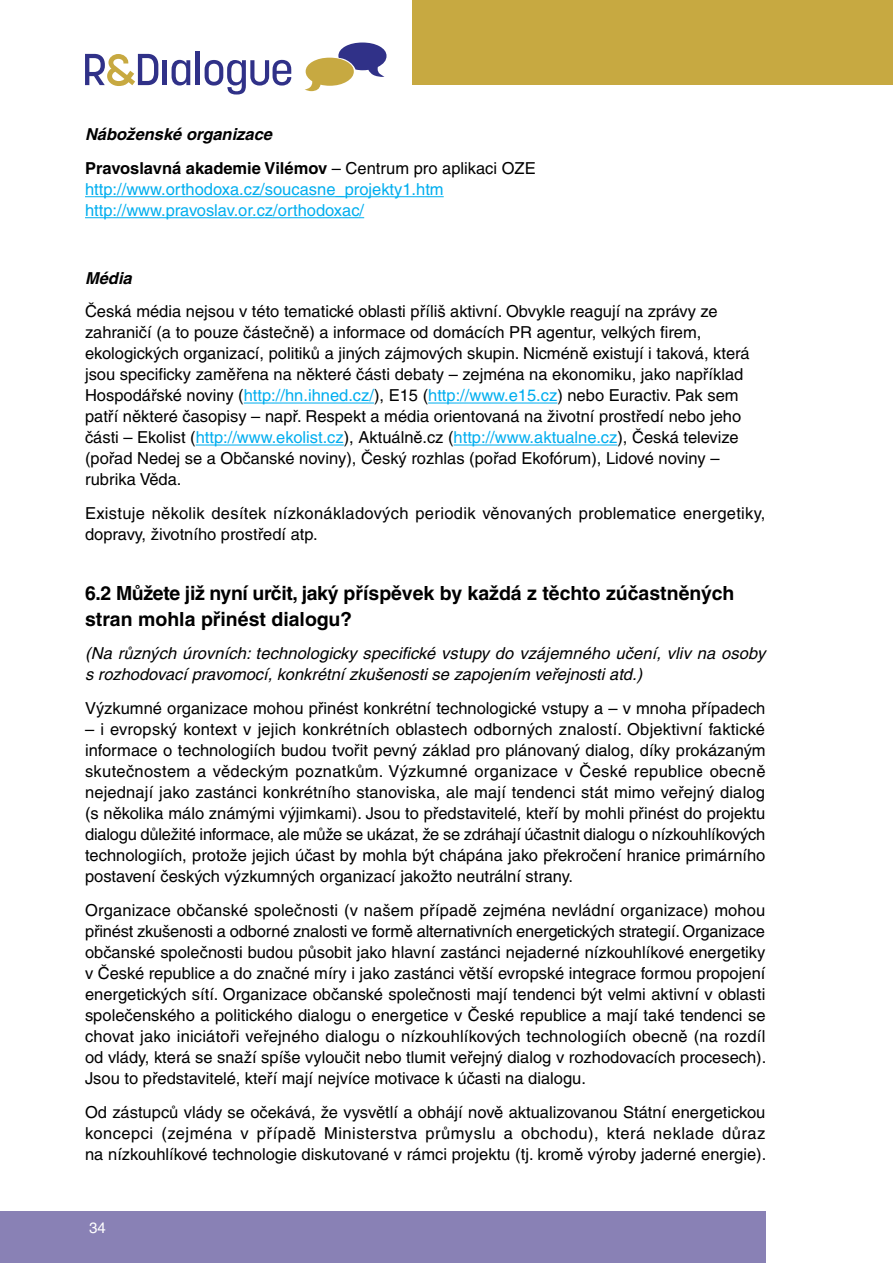
<style>
.page{position:relative;width:893px;height:1263px;background:#fff}
.page>*{position:absolute;margin:0;border:0;box-sizing:border-box;transform-origin:0 0}
.t1{font:700 19.5px/25.5px "Helvetica CE";color:#000}
.t2{font:16.5px/21px "Helvetica CE";color:#000;text-align:justify}
.t3{font:italic 16.5px/21px "Helvetica CE";color:#000}
.t4{font:16.5px/21px "Helvetica CE";letter-spacing:.02em;color:#000}
.t5{font:16.5px/21px "Helvetica CE";color:#00aeef}
.t6{font:700 16.5px/33.8px "Helvetica CE";color:#000}
.t7{font:italic 700 16.5px "Helvetica CE";color:#000}
.t8{font:15px "Helvetica CE";color:#fff}
.s1{font-style:italic}
.s2{font-weight:400}
.s3{color:#00aeef}
</style>
<div class="page">
<div style="left:412px;top:0;width:481px;height:85px;background:#c7a941"></div>
<hr style="left:163px;top:60px;width:4px;height:25px;background:#303188">
<div style="left:195px;top:52px;width:5px;height:33px;background:#303188"></div>
<svg style="left:205px;top:60px;width:86px;height:35px"></svg>
<svg style="left:85px;top:54px;width:73px;height:32px"></svg>
<svg style="left:172px;top:60px;width:18px;height:26px"></svg>
<svg style="left:305px;top:43px;width:81px;height:48px"></svg>
<div style="left:0;top:1212px;width:765px;height:51px;background:#8981b5"></div>
<hr style="left:85px;top:196px;width:359px;height:1px;background:#00aeef">
<hr style="left:85px;top:217px;width:279px;height:1px;background:#00aeef">
<hr style="left:244px;top:403px;width:130px;height:1px;background:#00aeef">
<hr style="left:428px;top:403px;width:129px;height:1px;background:#00aeef">
<hr style="left:196px;top:445px;width:148px;height:1px;background:#00aeef">
<hr style="left:454px;top:445px;width:163px;height:1px;background:#00aeef">
<p class="t6" style="left:85px;top:118px;width:452px"><span class="s1">Náboženské organizace<br></span>Pravoslavná akademie Vilémov <span class="s2">– Centrum pro aplikaci OZE</span></p>
<p class="t5" style="left:85px;top:179px;width:360px">http://www.orthodoxa.cz/soucasne_projekty1.htm http://www.pravoslav.or.cz/orthodoxac/</p>
<p class="t7" style="left:85px;top:268px;width:48px">Média</p>
<p class="t2" style="left:85px;top:301px;width:666px;text-align:left">Česká média nejsou v této tematické oblasti příliš aktivní. Obvykle reagují na zprávy ze zahraničí (a to pouze částečně) a informace od domácích PR agentur, velkých firem, ekologických organizací, politiků a jiných zájmových skupin. Nicméně existují i taková, která jsou specificky zaměřena na některé části debaty – zejména na ekonomiku, jako například Hospodářské noviny (<span class="s3">http://hn.ihned.cz/</span>), E15 (<span class="s3">http://www.e15.cz</span>) nebo Euractiv. Pak sem patří některé časopisy – např. Respekt a média orientovaná na životní prostředí nebo jeho části – Ekolist (<span class="s3">http://www.ekolist.cz</span>), Aktuálně.cz (<span class="s3">http://www.aktualne.cz</span>), Česká televize (pořad Nedej se a Občanské noviny), Český rozhlas (pořad Ekofórum), Lidové noviny – rubrika Věda.</p>
<p class="t4" style="left:85px;top:503px;width:682px">Existuje několik desítek nízkonákladových periodik věnovaných problematice energetiky, dopravy, životního prostředí atp.</p>
<p class="t1" style="left:85px;top:580px;width:651px">6.2 Můžete již nyní určit, jaký příspěvek by každá z těchto zúčastněných stran mohla přinést dialogu?</p>
<p class="t3" style="left:85px;top:643px;width:682px">(Na různých úrovních: technologicky specifické vstupy do vzájemného učení, vliv na osoby s rozhodovací pravomocí, konkrétní zkušenosti se zapojením veřejnosti atd.)</p>
<p class="t2" style="left:85px;top:698px;width:682px">Výzkumné organizace mohou přinést konkrétní technologické vstupy a – v mnoha případech</p>
<p class="t2" style="left:85px;top:719px;width:682px">– i evropský kontext v jejich konkrétních oblastech odborných znalostí. Objektivní faktické informace o technologiích budou tvořit pevný základ pro plánovaný dialog, díky prokázaným skutečnostem a vědeckým poznatkům. Výzkumné organizace v České republice obecně nejednají jako zastánci konkrétního stanoviska, ale mají tendenci stát mimo veřejný dialog (s několika málo známými výjimkami). Jsou to představitelé, kteří by mohli přinést do projektu dialogu důležité informace, ale může se ukázat, že se zdráhají účastnit dialogu o nízkouhlíkových technologiích, protože jejich účast by mohla být chápána jako překročení hranice primárního postavení českých výzkumných organizací jakožto neutrální strany.</p>
<p class="t2" style="left:85px;top:899px;width:683px">Organizace občanské společnosti (v našem případě zejména nevládní organizace) mohou přinést zkušenosti a odborné znalosti ve formě alternativních energetických strategií. Organizace občanské společnosti budou působit jako hlavní zastánci nejaderné nízkouhlíkové energetiky v České republice a do značné míry i jako zastánci větší evropské integrace formou propojení energetických sítí. Organizace občanské společnosti mají tendenci být velmi aktivní v oblasti společenského a politického dialogu o energetice v České republice a mají také tendenci se chovat jako iniciátoři veřejného dialogu o nízkouhlíkových technologiích obecně (na rozdíl od vlády, která se snaží spíše vyloučit nebo tlumit veřejný dialog v rozhodovacích procesech).<br>Jsou to představitelé, kteří mají nejvíce motivace k účasti na dialogu.</p>
<p class="t2" style="left:85px;top:1101px;width:683px">Od zástupců vlády se očekává, že vysvětlí a obhájí nově aktualizovanou Státní energetickou koncepci (zejména v případě Ministerstva průmyslu a obchodu), která neklade důraz na nízkouhlíkové technologie diskutované v rámci projektu (tj. kromě výroby jaderné energie).</p>
<p class="t8" style="left:89px;top:1219px;width:18px">34</p>
</div>
